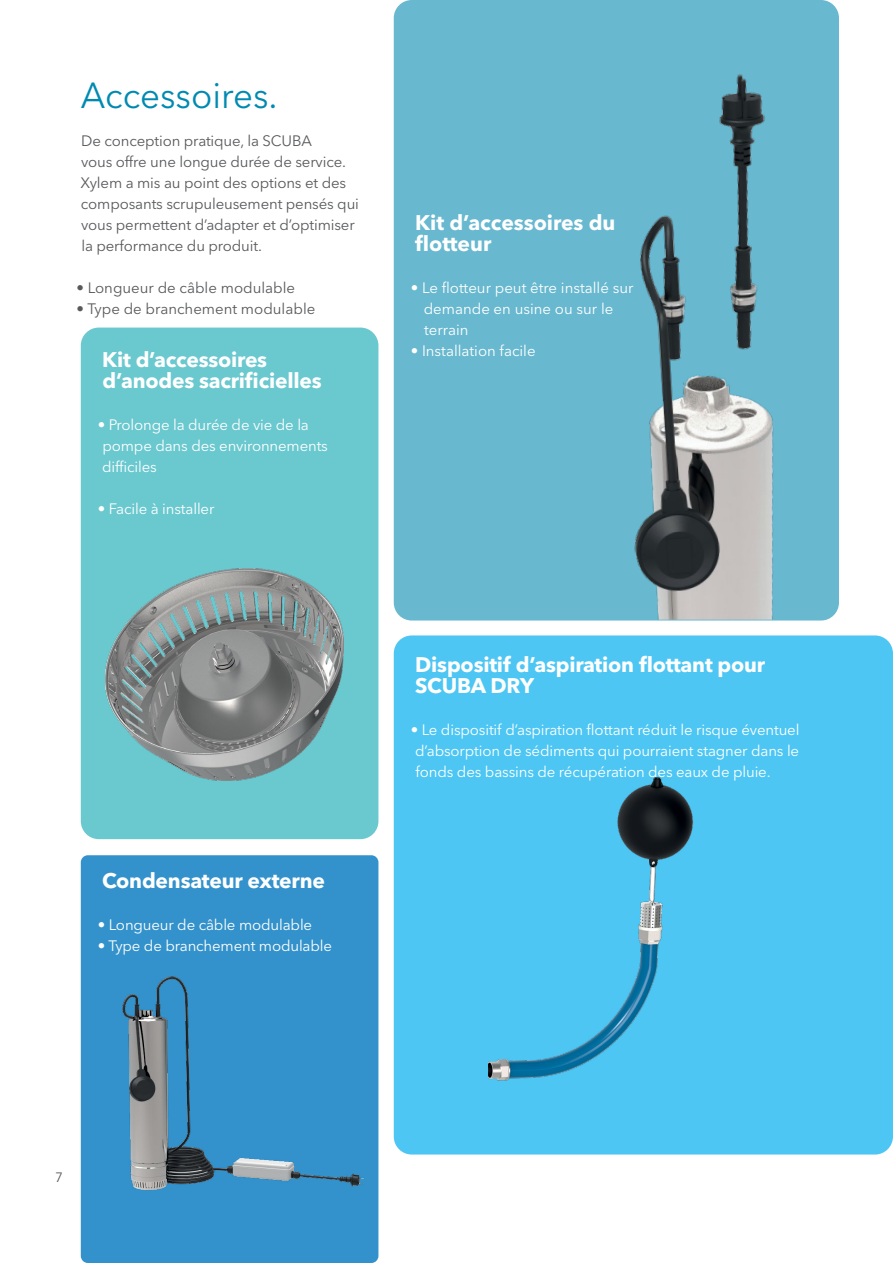
<style>
.page{position:relative;width:893px;height:1263px;background:#fff}
.page>*{position:absolute;margin:0;border:0;box-sizing:border-box;transform-origin:0 0}
.t1{font:36px "Avenir Next LT Pro";color:#008ab1}
.t2{font:700 21px/21px "Avenir Next LT Pro";letter-spacing:-.01em;color:#fff}
.t3{font:15px/21px "Avenir Next LT Pro";letter-spacing:-.01em;color:#fff}
.t4{font:15px/21px "Avenir Next LT Pro";letter-spacing:-.01em;color:#58595b}
.t5{font:13.5px "Avenir Next LT Pro";color:#58595b}
</style>
<div class="page">
<div style="left:81px;top:855px;width:297px;height:408px;background:#3392cb;border-radius:7px"></div>
<div style="left:394px;top:0;width:445px;height:620px;background:#68b8d0;border-radius:18px"></div>
<div style="left:394px;top:635px;width:499px;height:519px;background:#4dc6f3;border-radius:18px"></div>
<div style="left:81px;top:328px;width:297px;height:511px;background:#6ac8cf;border-radius:18px"></div>
<img style="left:634px;top:74px;width:140px;height:546px">
<img style="left:80px;top:959px;width:285px;height:237px">
<img style="left:489px;top:777px;width:205px;height:304px">
<img style="left:105px;top:568px;width:239px;height:212px">
<h1 class="t1" style="left:81px;top:74px;width:198px">Accessoires.</h1>
<p class="t4" style="left:81px;top:130px;width:280px">De conception pratique, la SCUBA<br>vous offre une longue durée de service.<br>Xylem a mis au point des options et des composants scrupuleusement pensés qui vous permettent d’adapter et d’optimiser la performance du produit.</p>
<p class="t4" style="left:77px;top:277px;width:220px">• Longueur de câble modulable</p>
<p class="t4" style="left:77px;top:298px;width:240px">• Type de branchement modulable</p>
<h2 class="t2" style="left:102px;top:349px;width:221px">Kit d’accessoires d’anodes sacrificielles</h2>
<p class="t3" style="left:98px;top:414px;width:232px">• Prolonge la durée de vie de la pompe dans des environnements difficiles</p>
<p class="t3" style="left:98px;top:498px;width:118px">• Facile à installer</p>
<h2 class="t2" style="left:415px;top:212px;width:202px">Kit d’accessoires du flotteur</h2>
<p class="t3" style="left:424px;top:278px;width:211px;text-indent:-13px">• Le flotteur peut être installé sur demande en usine ou sur le terrain</p>
<p class="t3" style="left:411px;top:341px;width:126px">• Installation facile</p>
<h2 class="t2" style="left:102px;top:870px;width:224px">Condensateur externe</h2>
<p class="t3" style="left:98px;top:914px;width:216px">• Longueur de câble modulable</p>
<p class="t3" style="left:98px;top:935px;width:236px">• Type de branchement modulable</p>
<h2 class="t2" style="left:415px;top:654px;width:352px">Dispositif d’aspiration flottant pour<br>SCUBA DRY</h2>
<p class="t3" style="left:411px;top:719px;width:390px;text-align:justify">• Le dispositif d’aspiration flottant réduit le risque éventuel d’absorption de sédiments qui pourraient stagner dans le fonds des bassins de récupération des eaux de pluie.</p>
<p class="t5" style="left:55px;top:1169px;width:9px">7</p>
</div>
